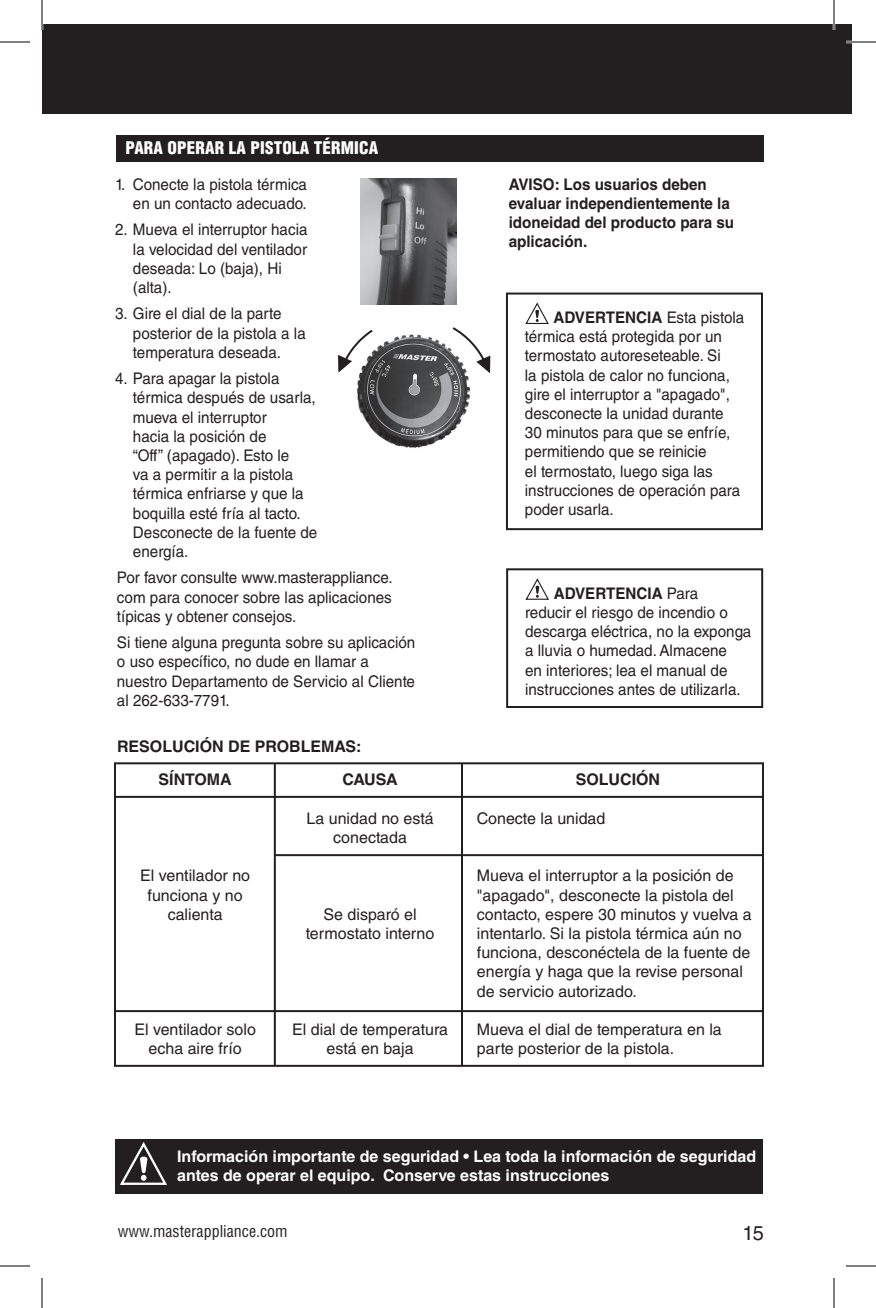
<style>
.page{position:relative;width:876px;height:1308px;background:#fff}
.page>*{position:absolute;margin:0;border:0;box-sizing:border-box;transform-origin:0 0}
.t1{font:20px "Helvetica LT Std";color:#231f20}
.t2{font:900 condensed 17px "Helvetica LT Std";letter-spacing:.01em;color:#fff}
.t3{font:16px/19.2px "Helvetica LT Std";color:#231f20;scale:.95 1}
.t4{font:16px/19.2px "Helvetica LT Std";color:#231f20;text-align:center}
.t5{font:700 16px/19.2px "Helvetica LT Std";color:#fff}
.t6{font:700 16px/19.2px "Helvetica LT Std";color:#231f20;scale:.95 1}
.t7{font:700 16px "Helvetica LT Std";color:#231f20}
.t8{font:condensed 16px "Helvetica LT Std";color:#231f20}
.s1{font-weight:700}
</style>
<div class="page">
<img style="left:357px;top:334px;width:114px;height:114px">
<div style="left:42px;top:24px;width:810px;height:90px;background:#231f20"></div>
<div style="left:115px;top:1139px;width:648px;height:55px;background:#231f20"></div>
<svg style="left:120px;top:1142px;width:47px;height:43px"></svg>
<div style="left:116px;top:135px;width:648px;height:27px;background:#231f20"></div>
<div style="left:506px;top:293px;width:257px;height:237px;border:2px solid #231f20"></div>
<svg style="left:525px;top:302px;width:24px;height:22px"></svg>
<div style="left:506px;top:568px;width:257px;height:140px;border:2px solid #231f20"></div>
<svg style="left:525px;top:578px;width:24px;height:22px"></svg>
<div style="left:114px;top:762px;width:650px;height:305px;border:2px solid #231f20"></div>
<hr style="left:115px;top:796px;width:648px;height:2px;background:#231f20">
<hr style="left:275px;top:854px;width:488px;height:2px;background:#231f20">
<hr style="left:115px;top:1010px;width:648px;height:2px;background:#231f20">
<hr style="left:274px;top:764px;width:2px;height:302px;background:#231f20">
<hr style="left:461px;top:764px;width:2px;height:302px;background:#231f20">
<svg style="left:338px;top:329px;width:37px;height:44px"></svg>
<svg style="left:450px;top:327px;width:40px;height:46px"></svg>
<img style="left:361px;top:179px;width:96px;height:125px">
<hr style="left:846px;top:41px;width:30px;height:2px;background:#fff">
<hr style="left:833px;top:0;width:2px;height:30px;background:#fff">
<hr style="left:0;top:42px;width:30px;height:1px;background:#000">
<hr style="left:846px;top:42px;width:30px;height:1px;background:#000">
<hr style="left:0;top:1266px;width:30px;height:1px;background:#000">
<hr style="left:846px;top:1266px;width:30px;height:1px;background:#000">
<hr style="left:42px;top:0;width:1px;height:30px;background:#000">
<hr style="left:42px;top:1278px;width:1px;height:30px;background:#000">
<hr style="left:834px;top:0;width:1px;height:30px;background:#000">
<hr style="left:834px;top:1278px;width:1px;height:30px;background:#000">
<p class="t2" style="left:125px;top:137px;width:20px">PARA</p>
<p class="t2" style="left:168px;top:137px;width:11px">OPERAR</p>
<p class="t2" style="left:229px;top:137px;width:31px">LA PISTO</p>
<p class="t2" style="left:292px;top:137px;width:87px">LA TÉRMICA</p>
<p class="t3" style="left:115px;top:175px;width:204px;text-align:right">1. Conecte la pistola térmica en un contacto adecuado.</p>
<p class="t3" style="left:133px;top:220px;width:185px;text-indent:-18px">2. Mueva el interruptor hacia la velocidad del ventilador deseada: Lo (baja), Hi (alta).</p>
<p class="t3" style="left:133px;top:304px;width:183px;text-indent:-18px">3. Gire el dial de la parte posterior de la pistola a la temperatura deseada.</p>
<p class="t3" style="left:133px;top:369px;width:196px;text-indent:-18px">4. Para apagar la pistola térmica después de usarla, mueva el interruptor<br>hacia la posición de<br>“Off” (apagado). Esto le<br>va a permitir a la pistola térmica enfriarse y que la boquilla esté fría al tacto.<br>Desconecte de la fuente de energía.</p>
<p class="t3" style="left:117px;top:568px;width:292px;text-align:justify">Por favor consulte www.masterappliance. com para conocer sobre las aplicaciones típicas y obtener consejos.</p>
<p class="t3" style="left:117px;top:633px;width:316px">Si tiene alguna pregunta sobre su aplicación o uso específico, no dude en llamar a nuestro Departamento de Servicio al Cliente al 262-633-7791.</p>
<p class="t7" style="left:117px;top:736px;width:246px">RESOLUCIÓN DE PROBLEMAS:</p>
<p class="t7" style="left:159px;top:770px;width:75px">SÍNTOMA</p>
<p class="t4" style="left:140px;top:866px;width:111px">El ventilador no funciona y no calienta</p>
<p class="t4" style="left:134px;top:1020px;width:123px">El ventilador solo echa aire frío</p>
<p class="t7" style="left:343px;top:770px;width:57px">CAUSA</p>
<p class="t4" style="left:307px;top:808px;width:129px">La unidad no está conectada</p>
<p class="t4" style="left:306px;top:904px;width:130px">Se disparó el termostato interno</p>
<p class="t4" style="left:292px;top:1020px;width:157px">El dial de temperatura está en baja</p>
<p class="t6" style="left:509px;top:174px;width:239px">AVISO: Los usuarios deben evaluar independientemente la idoneidad del producto para su aplicación.</p>
<p class="t3" style="left:525px;top:308px;width:233px;text-indent:29px"><span class="s1">ADVERTENCIA</span> Esta pistola térmica está protegida por un termostato autoreseteable. Si<br>la pistola de calor no funciona, gire el interruptor a "apagado", desconecte la unidad durante<br>30 minutos para que se enfríe, permitiendo que se reinicie<br>el termostato, luego siga las instrucciones de operación para poder usarla.</p>
<p class="t3" style="left:525px;top:584px;width:240px;text-indent:29px"><span class="s1">ADVERTENCIA</span> Para<br>reducir el riesgo de incendio o descarga eléctrica, no la exponga a lluvia o humedad. Almacene<br>en interiores; lea el manual de instrucciones antes de utilizarla.</p>
<p class="t7" style="left:576px;top:770px;width:86px">SOLUCIÓN</p>
<p class="t4" style="left:477px;top:808px;width:130px">Conecte la unidad</p>
<p class="t4" style="left:477px;top:866px;width:276px;text-align:left">Mueva el interruptor a la posición de "apagado", desconecte la pistola del contacto, espere 30 minutos y vuelva a intentarlo. Si la pistola térmica aún no funciona, desconéctela de la fuente de energía y haga que la revise personal de servicio autorizado.</p>
<p class="t4" style="left:477px;top:1020px;width:246px;text-align:left">Mueva el dial de temperatura en la parte posterior de la pistola.</p>
<p class="t5" style="left:177px;top:1147px;width:581px">Información importante de seguridad • Lea toda la información de seguridad antes de operar el equipo. Conserve estas instrucciones</p>
<p class="t8" style="left:118px;top:1221px;width:172px">www.masterappliance.com</p>
<p class="t1" style="left:743px;top:1221px;width:23px">15</p>
</div>
